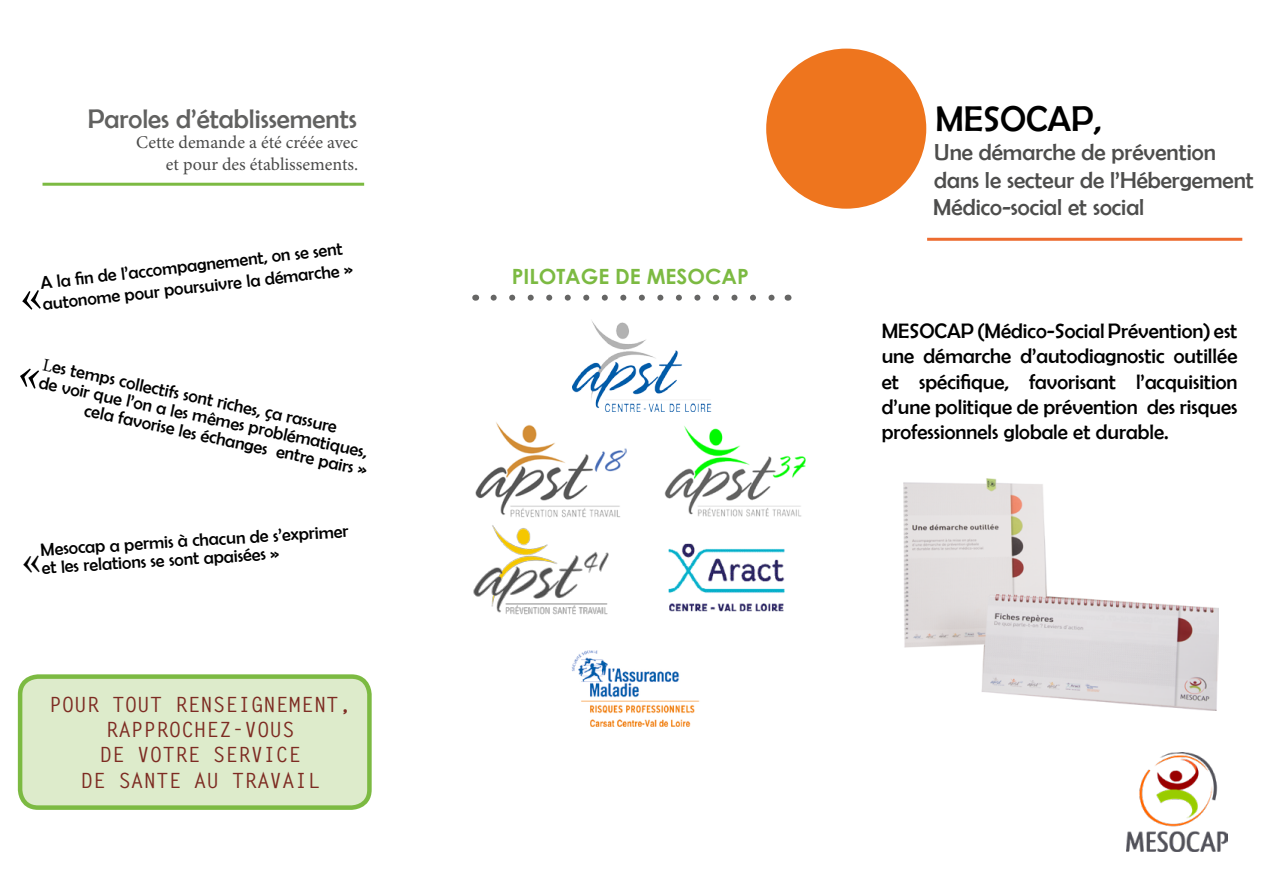
<style>
.page{position:relative;width:1263px;height:893px;background:#fff}
.page>*{position:absolute;margin:0;border:0;box-sizing:border-box;transform-origin:0 0}
.t1{font:36px "Berlin Sans FB";color:#000}
.t2{font:27px "Berlin Sans FB";color:#616160}
.t3{font:23.25px/27.9px "Berlin Sans FB";color:#4d4d4c}
.t4{font:21px/25.2px "Berlin Sans FB";color:#000;text-align:justify}
.t5{font:700 21px/25.2px "Letter Gothic Std";color:#7d2b22;text-align:center}
.t6{font:700 21px "Century Gothic";color:#7cba42}
.t7{font:18px/21.5px "Berlin Sans FB";color:#000}
.t8{font:18px/21.6px "Minion Pro";color:#4a4a49;text-align:right}
.s1{font-family:"Minion Pro"}
</style>
<div class="page">
<div style="left:766px;top:49px;width:160px;height:160px;background:#ee751e;border-radius:50%"></div>
<img style="left:676px;top:543px;width:109px;height:69px">
<img style="left:572px;top:320px;width:140px;height:92px">
<img style="left:1126px;top:752px;width:102px;height:99px">
<svg style="left:494px;top:295px;width:281px;height:6px"></svg>
<img style="left:590px;top:671px;width:110px;height:56px">
<div style="left:20px;top:677px;width:349px;height:131px;background:#ddebcb;border-radius:18px"></div>
<div style="left:18px;top:674px;width:354px;height:136px;border:4px solid #7cba42;border-radius:18px"></div>
<img style="left:473px;top:448px;width:203px;height:256px">
<img style="left:657px;top:426px;width:149px;height:103px">
<img style="left:475px;top:422px;width:151px;height:97px">
<hr style="left:43px;top:183px;width:321px;height:3px;background:#7cba42">
<hr style="left:927px;top:238px;width:315px;height:3px;background:#ed6c30">
<img style="left:903px;top:479px;width:315px;height:231px">
<h2 class="t2" style="left:88px;top:104px;width:271px">Paroles d’établissements</h2>
<p class="t8" style="left:136px;top:132px;width:224px">Cette demande a été créée avec et pour des établissements.</p>
<p class="t7" style="left:39px;top:271px;width:313px;rotate:-6deg">A la fi n de l’accompagnement, on se sent autonome pour poursuivre la démarche »</p>
<p class="t7" style="left:45px;top:354px;width:302px;rotate:12deg"><span class="s1">L</span>es temps collectifs sont riches, ça rassure</p>
<p class="t7" style="left:42px;top:371px;width:337px;rotate:12deg">de voir que l’on a les mêmes problématiques,</p>
<p class="t7" style="left:87px;top:399px;width:290px;rotate:12deg">cela favorise les échanges entre pairs »</p>
<p class="t7" style="left:40px;top:542px;width:310px;line-height:17.5px;rotate:-4deg">Mesocap a permis à chacun de s’exprimer et les relations se sont apaisées »</p>
<p class="t5" style="left:49px;top:692px;width:304px">POUR TOUT RENSEIGNEMENT,<br>RAPPROCHEZ-VOUS<br>DE VOTRE SERVICE<br>DE SANTE AU TRAVAIL</p>
<p class="t6" style="left:512px;top:260px;width:238px">PILOTAGE DE MESOCAP</p>
<h1 class="t1" style="left:935px;top:99px;width:167px">MESOCAP,</h1>
<p class="t3" style="left:933px;top:138px;width:322px">Une démarche de prévention dans le secteur de l’Hébergement<br>Médico-social et social</p>
<p class="t4" style="left:882px;top:318px;width:357px">MESOCAP (Médico-Social Prévention) est une démarche d’autodiagnostic outillée et spécifique, favorisant l’acquisition d’une politique de prévention des risques professionnels globale et durable.</p>
</div>
